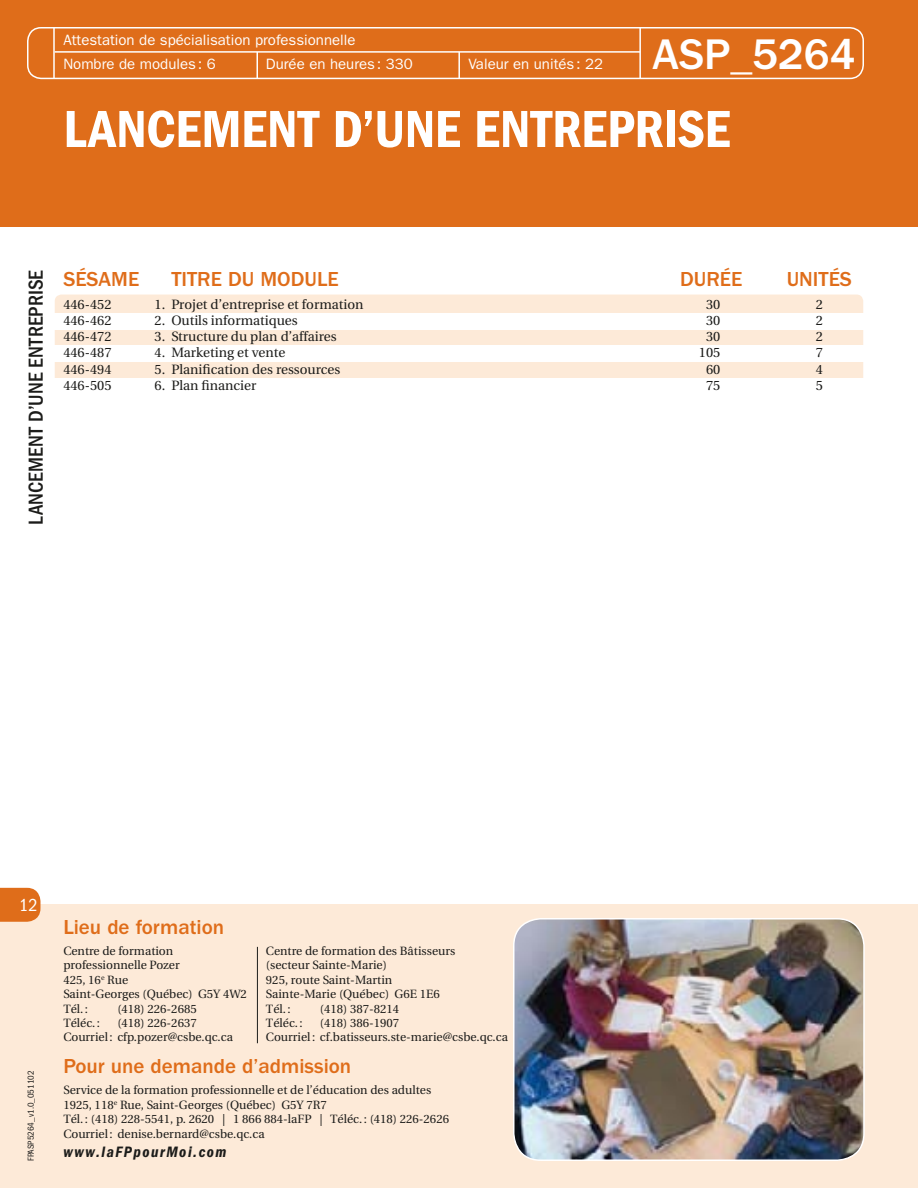
<style>
.page{position:relative;width:918px;height:1188px;background:#fff}
.page>*{position:absolute;margin:0;border:0;box-sizing:border-box;transform-origin:0 0}
.t1{font:600 condensed 54px "Franklin Gothic";letter-spacing:-.005em;color:#fff}
.t2{font:500 44.4px "Franklin Gothic";color:#fff}
.t3{font:500 21px "Franklin Gothic";color:#df6d1a}
.t4{font:500 condensed 21px "Franklin Gothic";color:#1c1c1a}
.t5{font:condensed 18px "Franklin Gothic";color:#fff}
.t6{font:italic 600 condensed 15.6px "Franklin Gothic";letter-spacing:.095em;color:#1c1c1a}
.t7{font:15px/24px "Franklin Gothic";color:#fff}
.t8{font:13.5px "Utopia";color:#1c1c1a}
.t9{font:12px/14.4px "Utopia";color:#1c1c1a}
.t10{font:condensed 9px "Franklin Gothic";color:#1c1c1a}
</style>
<div class="page">
<div style="left:0;top:904px;width:918px;height:284px;background:#fdead8"></div>
<div style="left:55px;top:295px;width:808px;height:99px;background:#fdead8;border-radius:7px"></div>
<div style="left:55px;top:313px;width:809px;height:16px;background:#fff"></div>
<div style="left:55px;top:346px;width:809px;height:16px;background:#fff"></div>
<div style="left:55px;top:378px;width:809px;height:16px;background:#fff"></div>
<div style="left:0;top:0;width:918px;height:227px;background:#df6d1a"></div>
<div style="left:27px;top:27px;width:837px;height:52px;border:2px solid #fff;border-radius:14px"></div>
<hr style="left:53px;top:28px;width:2px;height:50px;background:#fff">
<svg style="left:257px;top:53px;width:1px;height:25px"></svg>
<svg style="left:459px;top:53px;width:1px;height:25px"></svg>
<hr style="left:55px;top:51px;width:585px;height:2px;background:#fff">
<hr style="left:639px;top:28px;width:2px;height:50px;background:#fff">
<img style="left:514px;top:919px;width:350px;height:241px;border-radius:27px">
<div style="left:513px;top:918px;width:352px;height:243px;border:2px solid #fff;border-radius:27px"></div>
<hr style="left:257px;top:947px;width:1px;height:96px;background:#1c1c1a">
<svg style="left:0;top:888px;width:40px;height:34px"></svg>
<p class="t7" style="left:63px;top:28px;width:294px">Attestation de spécialisation professionnelle<br>Nombre de modules: 6</p>
<h2 class="t2" style="left:653px;top:29px;width:204px">ASP_5264</h2>
<h1 class="t1" style="left:63px;top:98px;width:668px">LANCEMENT D’UNE ENTREPRISE</h1>
<p class="t7" style="left:266px;top:52px;width:149px">Durée en heures: 330</p>
<p class="t7" style="left:468px;top:52px;width:136px">Valeur en unités: 22</p>
<h3 class="t4" style="left:24px;top:525px;width:255px;rotate:-90deg">Lancementd’une entreprise</h3>
<h3 class="t3" style="left:63px;top:267px;width:78px">SÉSAME</h3>
<h3 class="t3" style="left:171px;top:267px;width:169px">TITRE DU MODULE</h3>
<h3 class="t3" style="left:680px;top:267px;width:64px">DURÉE</h3>
<h3 class="t3" style="left:787px;top:267px;width:67px">UNITÉS</h3>
<p class="t8" style="left:63px;top:297px;width:50px">446-452</p>
<p class="t8" style="left:155px;top:297px;width:211px">1. Projet d’entreprise et formation</p>
<p class="t8" style="left:706px;top:297px;width:16px">30</p>
<p class="t8" style="left:816px;top:297px;width:9px">2</p>
<p class="t8" style="left:63px;top:313px;width:50px">446-462</p>
<p class="t8" style="left:155px;top:313px;width:145px">2. Outils informatiques</p>
<p class="t8" style="left:706px;top:313px;width:16px">30</p>
<p class="t8" style="left:816px;top:313px;width:9px">2</p>
<p class="t8" style="left:63px;top:329px;width:50px">446-472</p>
<p class="t8" style="left:155px;top:329px;width:184px">3. Structure du plan d’affaires</p>
<p class="t8" style="left:706px;top:329px;width:16px">30</p>
<p class="t8" style="left:816px;top:329px;width:9px">2</p>
<p class="t8" style="left:63px;top:345px;width:50px">446-487</p>
<p class="t8" style="left:155px;top:345px;width:132px">4. Marketing et vente</p>
<p class="t8" style="left:699px;top:345px;width:23px">105</p>
<p class="t8" style="left:816px;top:345px;width:9px">7</p>
<p class="t8" style="left:63px;top:361px;width:50px">446-494</p>
<p class="t8" style="left:155px;top:361px;width:187px">5. Planification des ressources</p>
<p class="t8" style="left:706px;top:361px;width:16px">60</p>
<p class="t8" style="left:816px;top:361px;width:9px">4</p>
<p class="t8" style="left:63px;top:378px;width:50px">446-505</p>
<p class="t8" style="left:155px;top:378px;width:103px">6. Plan financier</p>
<p class="t8" style="left:706px;top:378px;width:16px">75</p>
<p class="t8" style="left:816px;top:378px;width:9px">5</p>
<h3 class="t5" style="left:19px;top:894px;width:20px">12</h3>
<p class="t10" style="left:26px;top:1161px;width:92px;rotate:-90deg">FPASP5264_v1.0_051102</p>
<h3 class="t3" style="left:63px;top:915px;width:162px">Lieu de formation</h3>
<p class="t9" style="left:63px;top:944px;width:185px">Centre de formation professionnelle Pozer<br>425, 16<sup>e</sup> Rue<br>Saint-Georges (Québec) G5Y 4W2<br>Tél.:</p>
<p class="t9" style="left:117px;top:1001px;width:81px">(418) 226-2685</p>
<p class="t9" style="left:266px;top:944px;width:191px">Centre de formation des Bâtisseurs (secteur Sainte-Marie)<br>925, route Saint-Martin<br>Sainte-Marie (Québec) G6E 1E6<br>Tél.:</p>
<p class="t9" style="left:320px;top:1002px;width:81px">(418) 387-8214</p>
<p class="t9" style="left:63px;top:1016px;width:38px">Téléc.:</p>
<p class="t9" style="left:266px;top:1016px;width:38px">Téléc.:</p>
<p class="t9" style="left:63px;top:1016px;width:171px;text-indent:54px">(418) 226-2637<br>Courriel: cfp.pozer@csbe.qc.ca</p>
<h3 class="t3" style="left:63px;top:1055px;width:289px">Pour une demande d’admission</h3>
<p class="t9" style="left:63px;top:1083px;width:387px">Service de la formation professionnelle et de l’éducation des adultes 1925, 118<sup>e</sup> Rue, Saint-Georges (Québec) G5Y 7R7<br>Tél.: (418) 228-5541, p. 2620 | 1 866 884-laFP | Téléc.: (418) 226-2626<br>Courriel: denise.bernard@csbe.qc.ca</p>
<h3 class="t6" style="left:63px;top:1143px;width:165px">www.laFPpourMoi.com</h3>
<p class="t9" style="left:266px;top:1016px;width:244px;text-indent:54px">(418) 386-1907<br>Courriel: cf.batisseurs.ste-marie@csbe.qc.ca</p>
</div>
